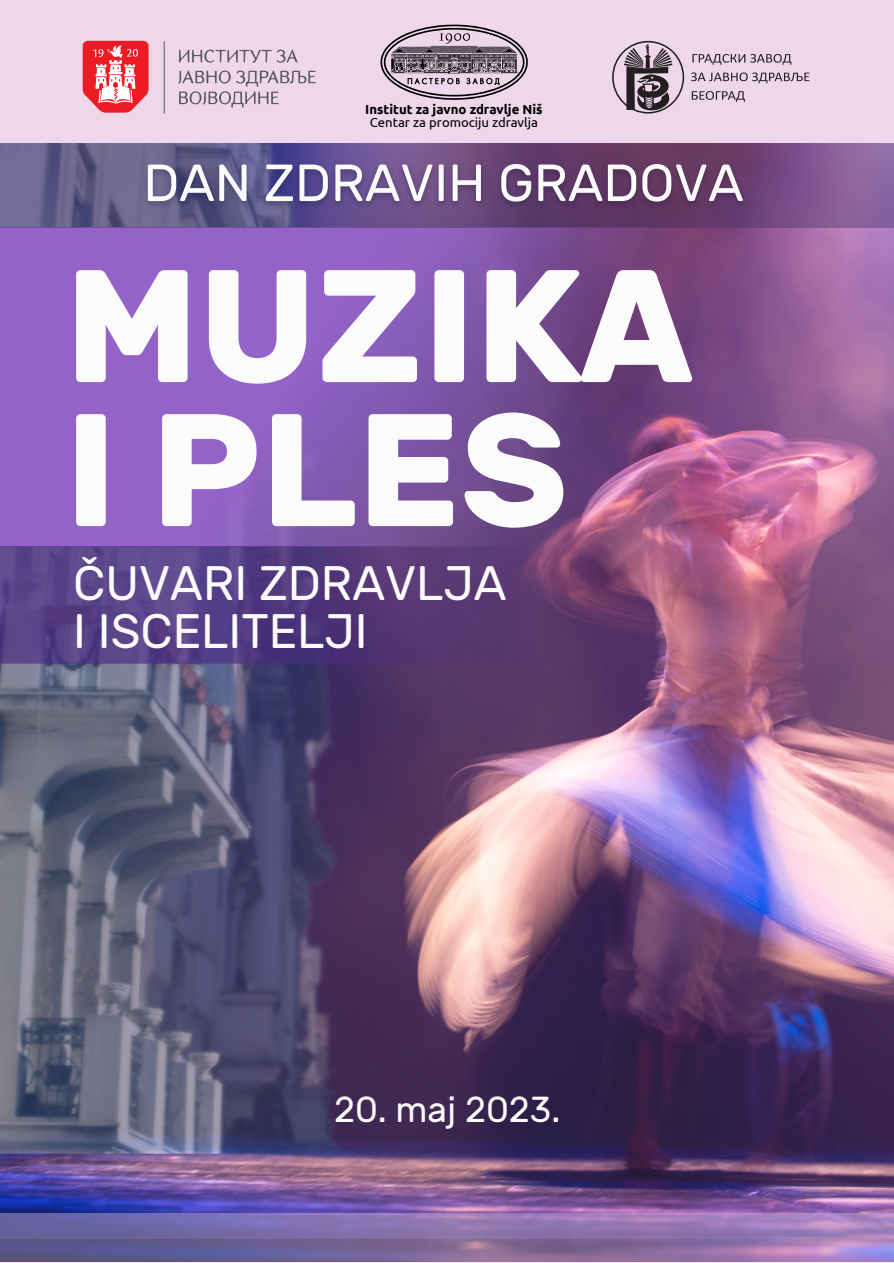
<style>
.page{position:relative;width:894px;height:1263px;background:#fff}
.page>*{position:absolute;margin:0;border:0;box-sizing:border-box;transform-origin:0 0}
.t1{font:700 159.9px/144px "Rubik";color:#fbfbfb}
.t2{font:52.2px "Rubik";color:#fbfbfb}
.t3{font:48.15px/48.2px "Rubik";color:#fbfbfb}
.t4{font:36px "Rubik";color:#fbfbfb}
.t5{font:700 13.2px "Ubuntu";color:#000}
.t6{font:13.2px "Ubuntu";color:#000}
</style>
<div class="page">
<div style="left:0;top:0;width:893px;height:142px;background:#eed7ea"></div>
<div style="left:0;top:1214px;width:893px;height:49px;background:#e4c6de;opacity:.39"></div>
<svg style="left:380px;top:25px;width:147px;height:75px"></svg>
<svg style="left:83px;top:41px;width:65px;height:72px"></svg>
<svg style="left:179px;top:50px;width:118px;height:13px"></svg>
<svg style="left:178px;top:70px;width:138px;height:38px"></svg>
<hr style="left:164px;top:41px;width:1px;height:73px;background:#58595b">
<svg style="left:692px;top:54px;width:99px;height:11px"></svg>
<svg style="left:691px;top:73px;width:118px;height:10px"></svg>
<svg style="left:691px;top:91px;width:53px;height:11px"></svg>
<svg style="left:612px;top:41px;width:72px;height:73px"></svg>
<div style="left:0;top:142px;width:893px;height:1096px;background:#27265a;opacity:.5"></div>
<p class="t5" style="left:365px;top:104px;width:179px">Institut za javno zdravlje Niš</p>
<p class="t6" style="left:370px;top:117px;width:169px">Centar za promociju zdravlja</p>
<p class="t2" style="left:143px;top:162px;width:601px">DAN ZDRAVIH GRADOVA</p>
<h1 class="t1" style="left:65px;top:268px;width:630px">MUZIKA<br>I PLES</h1>
<p class="t3" style="left:73px;top:563px;width:434px">ČUVARI ZDRAVLJA<br>I ISCELITELJI</p>
<p class="t4" style="left:334px;top:1095px;width:227px">20. maj 2023.</p>
</div>
